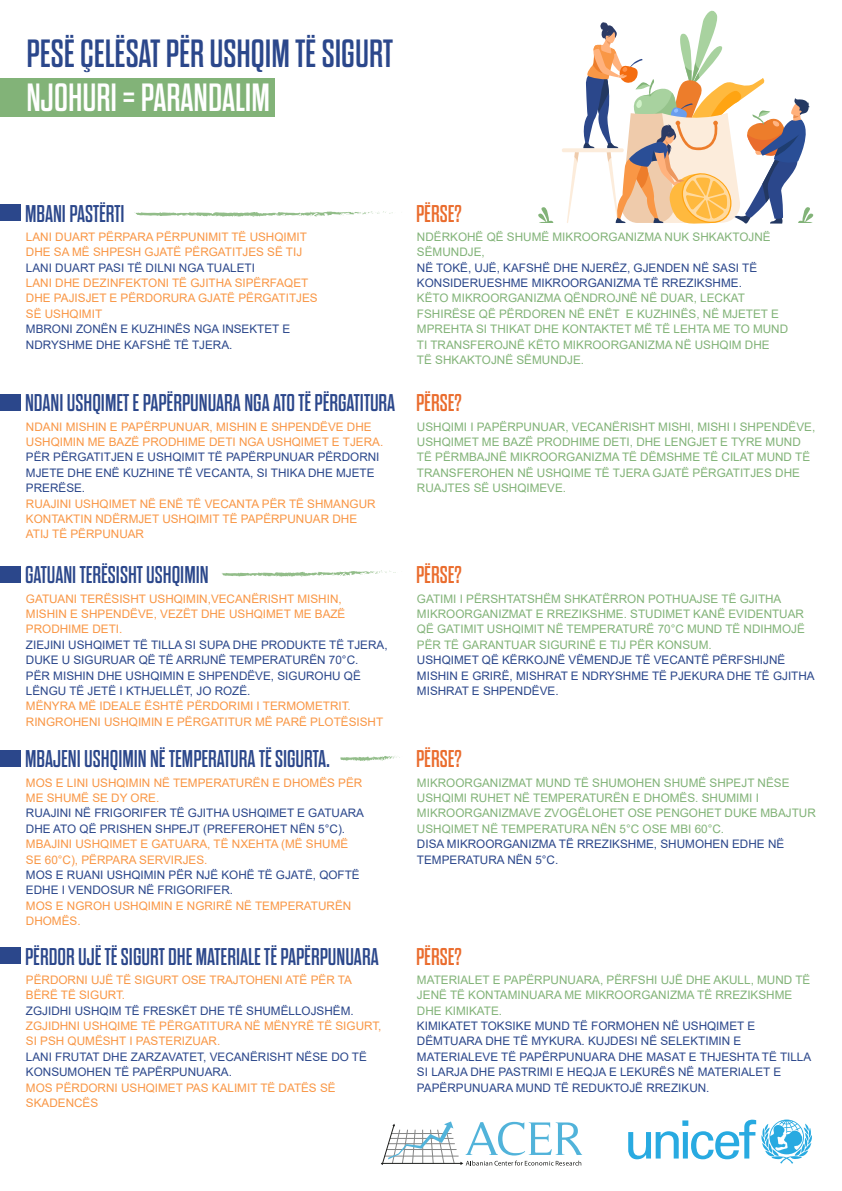
<style>
.page{position:relative;width:842px;height:1191px;background:#fff}
.page>*{position:absolute;margin:0;border:0;box-sizing:border-box;transform-origin:0 0}
.t1{font:39.3px "Dharma Gothic E";color:#2b478b}
.t2{font:39.3px "Dharma Gothic E";color:#fff}
.t3{font:24.2px "Dharma Gothic E";color:#2b478b}
.t4{font:24.2px "Dharma Gothic E";color:#ea6c2d}
.t5{font:11.7px/15.4px "Arial";color:#2b478b}
.t6{font:11.7px/15.4px "Arial";color:#82b378}
.t7{font:11.7px/15.4px "Arial";color:#f99746}
</style>
<div class="page">
<div style="left:0;top:78px;width:274px;height:39px;background:#82b378"></div>
<svg style="left:628px;top:1119px;width:184px;height:44px"></svg>
<svg style="left:381px;top:1121px;width:201px;height:45px"></svg>
<hr style="left:562px;top:148px;width:62px;height:4px;background:#fcecdb;border-radius:2px">
<svg style="left:538px;top:207px;width:16px;height:16px"></svg>
<svg style="left:567px;top:10px;width:247px;height:214px"></svg>
<div style="left:0;top:204px;width:21px;height:17px;background:#2b478b"></div>
<div style="left:0;top:394px;width:21px;height:17px;background:#2b478b"></div>
<div style="left:0;top:566px;width:21px;height:17px;background:#2b478b"></div>
<div style="left:0;top:750px;width:21px;height:17px;background:#2b478b"></div>
<div style="left:0;top:947px;width:21px;height:17px;background:#2b478b"></div>
<svg style="left:134px;top:211px;width:259px;height:6px"></svg>
<svg style="left:222px;top:570px;width:174px;height:7px"></svg>
<svg style="left:340px;top:756px;width:60px;height:6px"></svg>
<h1 class="t1" style="left:27px;top:33px;width:368px">PESË ÇELËSAT PËR USHQIM TË SIGURT</h1>
<h1 class="t2" style="left:27px;top:78px;width:245px">NJOHURI = PARANDALIM</h1>
<h2 class="t3" style="left:25px;top:201px;width:101px">MBANI PASTËRTI</h2>
<p class="t7" style="left:26px;top:229px;width:283px">LANI DUART PËRPARA PËRPUNIMIT TË USHQIMIT<br>DHE SA MË SHPESH GJATË PËRGATITJES SË TIJ</p>
<p class="t5" style="left:26px;top:260px;width:230px">LANI DUART PASI TË DILNI NGA TUALETI</p>
<p class="t7" style="left:26px;top:275px;width:293px">LANI DHE DEZINFEKTONI TË GJITHA SIPËRFAQET<br>DHE PAJISJET E PËRDORURA GJATË PËRGATITJES<br>SË USHQIMIT</p>
<p class="t5" style="left:26px;top:321px;width:266px">MBRONI ZONËN E KUZHINËS NGA INSEKTET E<br>NDRYSHME DHE KAFSHË TË TJERA.</p>
<h2 class="t3" style="left:25px;top:391px;width:372px">NDANI USHQIMET E PAPËRPUNUARA NGA ATO TË PËRGATITURA</h2>
<p class="t7" style="left:26px;top:419px;width:359px">NDANI MISHIN E PAPËRPUNUAR, MISHIN E SHPENDËVE DHE<br>USHQIMIN ME BAZË PRODHIME DETI NGA USHQIMET E TJERA.</p>
<p class="t5" style="left:26px;top:449px;width:355px">PËR PËRGATITJEN E USHQIMIT TË PAPËRPUNUAR PËRDORNI<br>MJETE DHE ENË KUZHINE TË VECANTA, SI THIKA DHE MJETE<br>PRERËSE.</p>
<p class="t7" style="left:26px;top:495px;width:351px">RUAJINI USHQIMET NË ENË TË VECANTA PËR TË SHMANGUR<br>KONTAKTIN NDËRMJET USHQIMIT TË PAPËRPUNUAR DHE<br>ATIJ TË PËRPUNUAR</p>
<h2 class="t3" style="left:25px;top:563px;width:185px">GATUANI TERËSISHT USHQIMIN</h2>
<p class="t7" style="left:26px;top:591px;width:321px">GATUANI TERËSISHT USHQIMIN,VECANËRISHT MISHIN,<br>MISHIN E SHPENDËVE, VEZËT DHE USHQIMET ME BAZË<br>PRODHIME DETI.</p>
<p class="t5" style="left:26px;top:637px;width:363px">ZIEJINI USHQIMET TË TILLA SI SUPA DHE PRODUKTE TË TJERA, DUKE U SIGURUAR QË TË ARRIJNË TEMPERATURËN 70°C.<br>PËR MISHIN DHE USHQIMIN E SHPENDËVE, SIGUROHU QË LËNGU TË JETË I KTHJELLËT, JO ROZË.</p>
<p class="t7" style="left:26px;top:698px;width:359px">MËNYRA MË IDEALE ËSHTË PËRDORIMI I TERMOMETRIT.<br>RINGROHENI USHQIMIN E PËRGATITUR MË PARË PLOTËSISHT</p>
<h2 class="t3" style="left:25px;top:747px;width:307px">MBAJENI USHQIMIN NË TEMPERATURA TË SIGURTA.</h2>
<p class="t7" style="left:26px;top:775px;width:338px">MOS E LINI USHQIMIN NË TEMPERATURËN E DHOMËS PËR<br>ME SHUMË SE DY ORE.</p>
<p class="t5" style="left:26px;top:805px;width:340px">RUAJINI NË FRIGORIFER TË GJITHA USHQIMET E GATUARA<br>DHE ATO QË PRISHEN SHPEJT (PREFEROHET NËN 5°C).</p>
<p class="t7" style="left:26px;top:836px;width:324px">MBAJINI USHQIMET E GATUARA, TË NXEHTA (MË SHUMË<br>SE 60°C), PËRPARA SERVIRJES.</p>
<p class="t5" style="left:26px;top:867px;width:335px">MOS E RUANI USHQIMIN PËR NJË KOHË TË GJATË, QOFTË<br>EDHE I VENDOSUR NË FRIGORIFER.</p>
<p class="t7" style="left:26px;top:898px;width:327px">MOS E NGROH USHQIMIN E NGRIRË NË TEMPERATURËN<br>DHOMËS.</p>
<h2 class="t3" style="left:25px;top:944px;width:355px">PËRDOR UJË TË SIGURT DHE MATERIALE TË PAPËRPUNUARA</h2>
<p class="t7" style="left:26px;top:972px;width:328px">PËRDORNI UJË TË SIGURT OSE TRAJTOHENI ATË PËR TA<br>BËRË TË SIGURT.</p>
<p class="t5" style="left:26px;top:1002px;width:329px">ZGJIDHI USHQIM TË FRESKËT DHE TË SHUMËLLOJSHËM.</p>
<p class="t7" style="left:26px;top:1018px;width:357px">ZGJIDHNI USHQIME TË PËRGATITURA NË MËNYRË TË SIGURT,<br>SI PSH QUMËSHT I PASTERIZUAR.</p>
<p class="t5" style="left:26px;top:1048px;width:342px">LANI FRUTAT DHE ZARZAVATET, VECANËRISHT NËSE DO TË<br>KONSUMOHEN TË PAPËRPUNUARA.</p>
<p class="t7" style="left:26px;top:1079px;width:311px">MOS PËRDORNI USHQIMET PAS KALIMIT TË DATËS SË<br>SKADENCËS</p>
<h2 class="t4" style="left:416px;top:201px;width:47px">PËRSE?</h2>
<p class="t6" style="left:417px;top:229px;width:355px">NDËRKOHË QË SHUMË MIKROORGANIZMA NUK SHKAKTOJNË<br>SËMUNDJE,</p>
<p class="t5" style="left:417px;top:260px;width:342px">NË TOKË, UJË, KAFSHË DHE NJERËZ, GJENDEN NË SASI TË<br>KONSIDERUESHME MIKROORGANIZMA TË RREZIKSHME.</p>
<p class="t6" style="left:417px;top:290px;width:373px">KËTO MIKROORGANIZMA QËNDROJNË NË DUAR, LECKAT FSHIRËSE QË PËRDOREN NË ENËT E KUZHINËS, NË MJETET E MPREHTA SI THIKAT DHE KONTAKTET MË TË LEHTA ME TO MUND TI TRANSFEROJNË KËTO MIKROORGANIZMA NË USHQIM DHE<br>TË SHKAKTOJNË SËMUNDJE.</p>
<h2 class="t4" style="left:416px;top:391px;width:47px">PËRSE?</h2>
<p class="t6" style="left:417px;top:419px;width:400px">USHQIMI I PAPËRPUNUAR, VECANËRISHT MISHI, MISHI I SHPENDËVE, USHQIMET ME BAZË PRODHIME DETI, DHE LENGJET E TYRE MUND TË PËRMBAJNË MIKROORGANIZMA TË DËMSHME TË CILAT MUND TË TRANSFEROHEN NË USHQIME TË TJERA GJATË PËRGATITJES DHE RUAJTES SË USHQIMEVE.</p>
<h2 class="t4" style="left:416px;top:563px;width:47px">PËRSE?</h2>
<p class="t6" style="left:417px;top:591px;width:389px">GATIMI I PËRSHTATSHËM SHKATËRRON POTHUAJSE TË GJITHA MIKROORGANIZMAT E RREZIKSHME. STUDIMET KANË EVIDENTUAR QË GATIMIT USHQIMIT NË TEMPERATURË 70°C MUND TË NDIHMOJË PËR TË GARANTUAR SIGURINË E TIJ PËR KONSUM.</p>
<p class="t5" style="left:417px;top:652px;width:399px">USHQIMET QË KËRKOJNË VËMENDJE TË VECANTË PËRFSHIJNË<br>MISHIN E GRIRË, MISHRAT E NDRYSHME TË PJEKURA DHE TË GJITHA<br>MISHRAT E SHPENDËVE.</p>
<h2 class="t4" style="left:416px;top:747px;width:47px">PËRSE?</h2>
<p class="t6" style="left:417px;top:775px;width:400px">MIKROORGANIZMAT MUND TË SHUMOHEN SHUMË SHPEJT NËSE USHQIMI RUHET NË TEMPERATURËN E DHOMËS. SHUMIMI I MIKROORGANIZMAVE ZVOGËLOHET OSE PENGOHET DUKE MBAJTUR USHQIMET NË TEMPERATURA NËN 5°C OSE MBI 60°C.</p>
<p class="t5" style="left:417px;top:836px;width:369px">DISA MIKROORGANIZMA TË RREZIKSHME, SHUMOHEN EDHE NË<br>TEMPERATURA NËN 5°C.</p>
<h2 class="t4" style="left:416px;top:944px;width:47px">PËRSE?</h2>
<p class="t6" style="left:417px;top:972px;width:395px">MATERIALET E PAPËRPUNUARA, PËRFSHI UJË DHE AKULL, MUND TË<br>JENË TË KONTAMINUARA ME MIKROORGANIZMA TË RREZIKSHME<br>DHE KIMIKATE.</p>
<p class="t5" style="left:417px;top:1018px;width:396px">KIMIKATET TOKSIKE MUND TË FORMOHEN NË USHQIMET E DËMTUARA DHE TË MYKURA. KUJDESI NË SELEKTIMIN E MATERIALEVE TË PAPËRPUNUARA DHE MASAT E THJESHTA TË TILLA SI LARJA DHE PASTRIMI E HEQJA E LEKURËS NË MATERIALET E PAPËRPUNUARA MUND TË REDUKTOJË RREZIKUN.</p>
</div>
